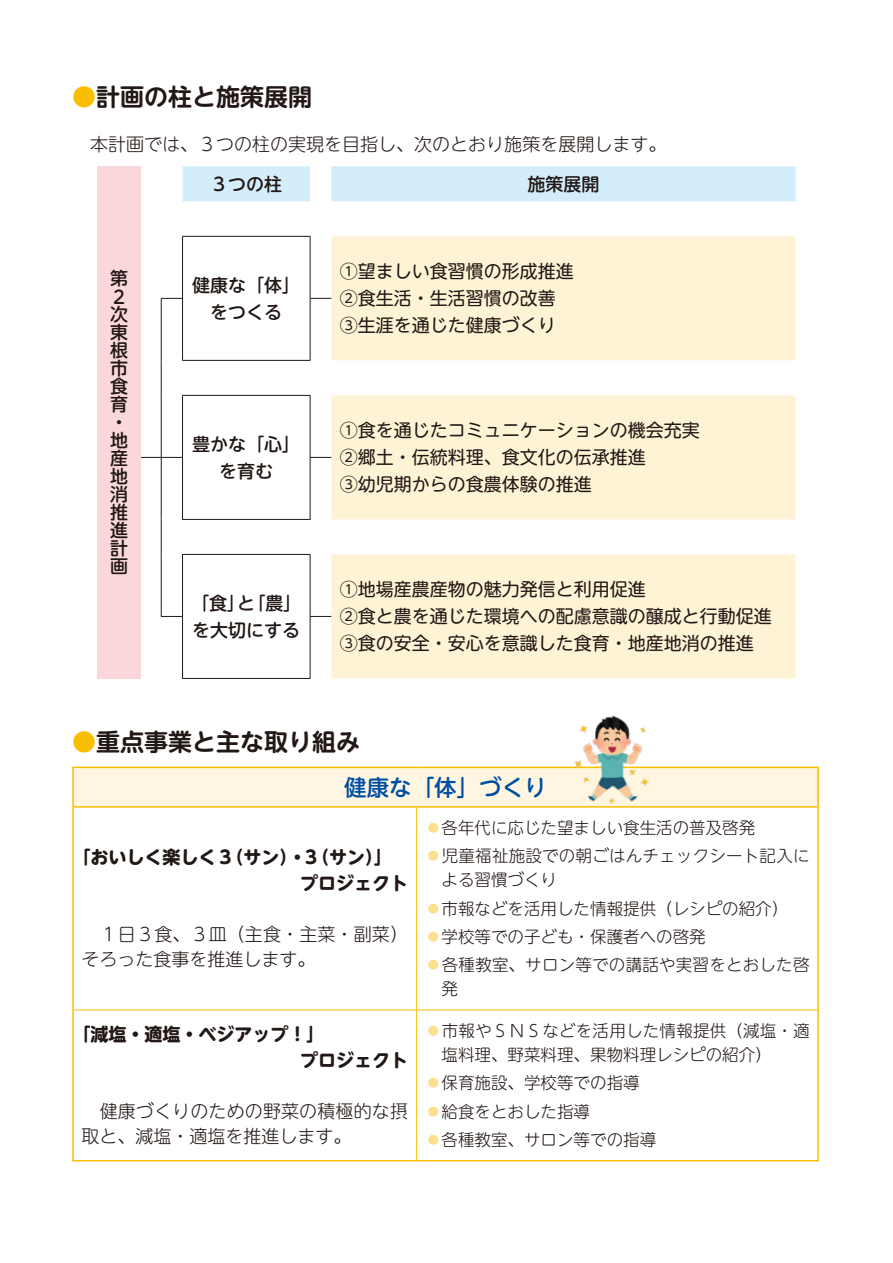
<style>
.page{position:relative;width:893px;height:1263px;background:#fff}
.page>*{position:absolute;margin:0;border:0;box-sizing:border-box;transform-origin:0 0}
.t1{font:700 24px "UD Shin M Go Pr 6 N De";color:#221815}
.t2{font:500 22.5px "UD Shin M Go Pr 6 N";color:#004ea2}
.t3{font:18px/27px "UD Shin M Go Pr 6 N";color:#221815}
.t4{font:300 18px/25.5px "UD Shin M Go Pr 6 N";color:#221815}
.t5{font:500 18px/18px "UD Shin M Go Pr 6 N";color:#221815}
.t6{font:700 18px/25.5px "UD Shin M Go Pr 6 N";color:#221815}
.t7{font:300 16.5px/28.2px "UD Shin M Go Pr 6 N";color:#221815}
.s1{color:#fabe00}
.s2{color:#fddf90}
</style>
<div class="page">
<div style="left:97px;top:166px;width:44px;height:512px;background:#fad7db"></div>
<div style="left:183px;top:166px;width:612px;height:35px;background:#d3edfb"></div>
<svg style="left:183px;top:237px;width:127px;height:441px"></svg>
<svg style="left:331px;top:236px;width:464px;height:442px;fill:#fff3d6"></svg>
<hr style="left:182px;top:236px;width:128px;height:1px;background:#221815">
<hr style="left:182px;top:237px;width:1px;height:61px;background:#221815">
<hr style="left:310px;top:237px;width:1px;height:61px;background:#221815">
<svg style="left:161px;top:298px;width:22px;height:1px"></svg>
<hr style="left:161px;top:299px;width:1px;height:61px;background:#221815">
<hr style="left:182px;top:299px;width:1px;height:61px;background:#221815">
<hr style="left:310px;top:299px;width:1px;height:61px;background:#221815">
<svg style="left:310px;top:298px;width:21px;height:1px"></svg>
<hr style="left:161px;top:360px;width:1px;height:35px;background:#221815">
<hr style="left:182px;top:360px;width:128px;height:1px;background:#221815">
<hr style="left:182px;top:395px;width:128px;height:1px;background:#221815">
<hr style="left:161px;top:395px;width:1px;height:62px;background:#221815">
<hr style="left:182px;top:396px;width:1px;height:61px;background:#221815">
<hr style="left:310px;top:396px;width:1px;height:61px;background:#221815">
<hr style="left:161px;top:458px;width:1px;height:61px;background:#221815">
<hr style="left:182px;top:458px;width:1px;height:61px;background:#221815">
<hr style="left:310px;top:458px;width:1px;height:61px;background:#221815">
<svg style="left:141px;top:457px;width:42px;height:1px"></svg>
<svg style="left:310px;top:457px;width:21px;height:1px"></svg>
<hr style="left:161px;top:519px;width:1px;height:35px;background:#221815">
<hr style="left:182px;top:519px;width:128px;height:1px;background:#221815">
<hr style="left:182px;top:554px;width:128px;height:1px;background:#221815">
<hr style="left:161px;top:554px;width:1px;height:62px;background:#221815">
<hr style="left:182px;top:555px;width:1px;height:61px;background:#221815">
<hr style="left:310px;top:555px;width:1px;height:61px;background:#221815">
<svg style="left:161px;top:616px;width:22px;height:1px"></svg>
<hr style="left:182px;top:678px;width:128px;height:1px;background:#221815">
<hr style="left:182px;top:617px;width:1px;height:61px;background:#221815">
<hr style="left:310px;top:617px;width:1px;height:61px;background:#221815">
<svg style="left:310px;top:616px;width:21px;height:1px"></svg>
<div style="left:73px;top:767px;width:745px;height:40px;background:#fff6e1"></div>
<hr style="left:416px;top:808px;width:1px;height:201px;background:#fabe00">
<hr style="left:74px;top:1009px;width:343px;height:1px;background:#fabe00">
<hr style="left:417px;top:1009px;width:400px;height:1px;background:#fabe00">
<hr style="left:416px;top:1010px;width:1px;height:150px;background:#fabe00">
<hr style="left:72px;top:806px;width:345px;height:2px;background:#fabe00">
<hr style="left:417px;top:806px;width:402px;height:2px;background:#fabe00">
<hr style="left:72px;top:767px;width:345px;height:1px;background:#fabe00">
<hr style="left:72px;top:768px;width:2px;height:38px;background:#fabe00">
<hr style="left:417px;top:767px;width:402px;height:1px;background:#fabe00">
<hr style="left:817px;top:768px;width:2px;height:38px;background:#fabe00">
<hr style="left:72px;top:808px;width:2px;height:202px;background:#fabe00">
<hr style="left:817px;top:808px;width:2px;height:202px;background:#fabe00">
<hr style="left:72px;top:1010px;width:2px;height:150px;background:#fabe00">
<hr style="left:817px;top:1010px;width:2px;height:150px;background:#fabe00">
<hr style="left:72px;top:1160px;width:345px;height:1px;background:#fabe00">
<hr style="left:417px;top:1160px;width:402px;height:1px;background:#fabe00">
<img style="left:571px;top:715px;width:85px;height:89px">
<h1 class="t1" style="left:72px;top:77px;width:242px"><span class="s1">●</span>計画の柱と施策展開</h1>
<p class="t4" style="left:72px;top:131px;width:596px">　本計画では、３つの柱の実現を目指し、次のとおり施策を展開します。</p>
<p class="t5" style="left:110px;top:268px;width:19px">第<br>２次東根市食育・地産地消推進計画</p>
<p class="t5" style="left:210px;top:174px;width:73px">３つの柱</p>
<p class="t5" style="left:527px;top:174px;width:73px">施策展開</p>
<p class="t5" style="left:192px;top:270px;width:109px;line-height:27px;text-align:center">健康な「体」をつくる</p>
<p class="t5" style="left:192px;top:429px;width:109px;line-height:27px;text-align:center">豊かな「心」を育む</p>
<p class="t5" style="left:191px;top:588px;width:112px;line-height:27px">「食」と「農」を大切にする</p>
<p class="t3" style="left:340px;top:257px;width:235px">①望ましい食習慣の形成推進<br>②食生活・生活習慣の改善<br>③生涯を通じた健康づくり</p>
<p class="t3" style="left:340px;top:416px;width:361px">①食を通じたコミュニケーションの機会充実<br>②郷土・伝統料理、食文化の伝承推進<br>③幼児期からの食農体験の推進</p>
<p class="t3" style="left:340px;top:575px;width:434px">①地場産農産物の魅力発信と利用促進<br>②食と農を通じた環境への配慮意識の醸成と行動促進<br>③食の安全・安心を意識した食育・地産地消の推進</p>
<h1 class="t1" style="left:72px;top:721px;width:290px"><span class="s1">●</span>重点事業と主な取り組み</h1>
<h2 class="t2" style="left:344px;top:768px;width:204px">健康な「体」づくり</h2>
<p class="t6" style="left:300px;top:843px;width:109px;text-indent:-228px">「おいしく楽しく３（サン）・３（サン）」プロジェクト</p>
<p class="t4" style="left:82px;top:920px;width:328px">　１日３食、３皿（主食・主菜・副菜）そろった食事を推進します。</p>
<p class="t6" style="left:300px;top:1020px;width:109px;text-indent:-228px">「減塩・適塩・ベジアップ！」<br>プロジェクト</p>
<p class="t4" style="left:82px;top:1097px;width:328px">　健康づくりのための野菜の積極的な摂取と、減塩・適塩を推進します。</p>
<p class="t7" style="left:425px;top:813px;width:386px"><span class="s2">⃝</span>各年代に応じた望ましい食生活の普及啓発<br><span class="s2">⃝</span>児童福祉施設での朝ごはんチェックシート記入に</p>
<p class="t7" style="left:425px;top:865px;width:386px;text-indent:16px">よる習慣づくり<br><span class="s2">⃝</span>市報などを活用した情報提供（レシピの紹介）<br><span class="s2">⃝</span>学校等での子ども・保護者への啓発<br><span class="s2">⃝</span>各種教室、サロン等での講話や実習をとおした啓</p>
<p class="t7" style="left:442px;top:974px;width:18px">発</p>
<p class="t7" style="left:442px;top:1018px;width:369px;line-height:24px;text-indent:-16px"><span class="s2">⃝</span>市報やＳＮＳなどを活用した情報提供（減塩・適塩料理、野菜料理、果物料理レシピの紹介）</p>
<p class="t7" style="left:425px;top:1068px;width:232px"><span class="s2">⃝</span>保育施設、学校等での指導<span class="s2">⃝</span>給食をとおした指導<br><span class="s2">⃝</span>各種教室、サロン等での指導</p>
</div>
